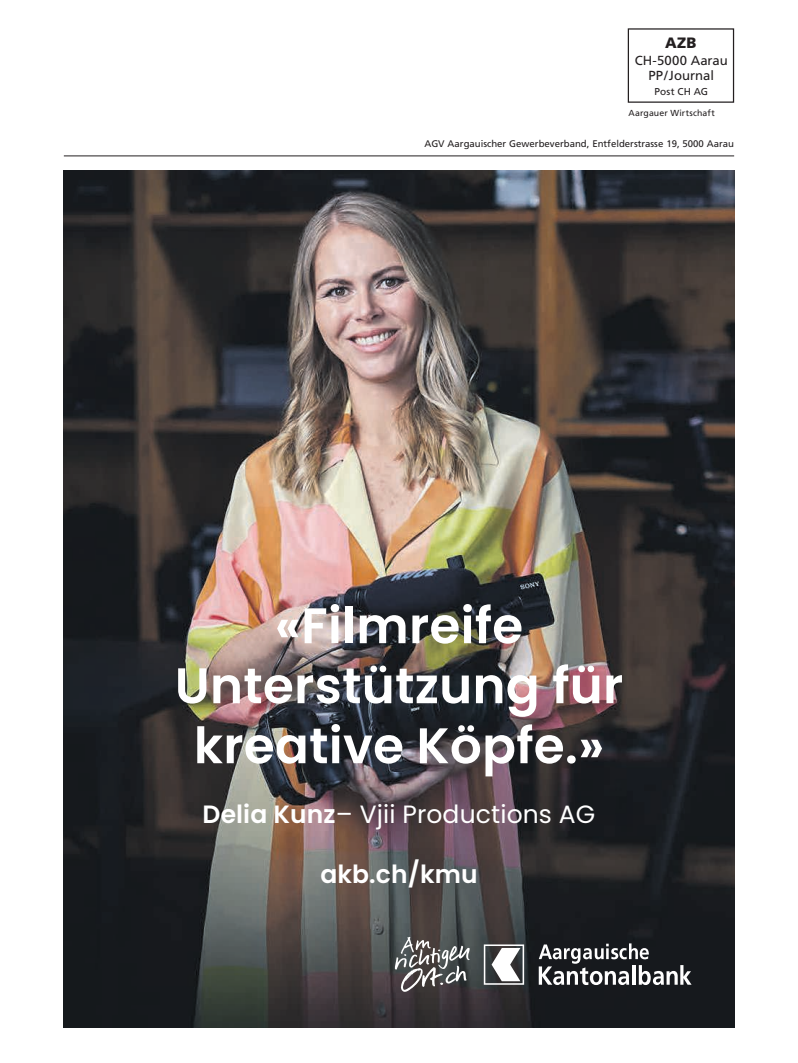
<style>
.page{position:relative;width:798px;height:1063px;background:#fff}
.page>*{position:absolute;margin:0;border:0;box-sizing:border-box;transform-origin:0 0}
.t1{font:600 50px/60px "Poppins";letter-spacing:.005em;color:#fff;text-align:center}
.t2{font:25px "Poppins";letter-spacing:.005em;color:#fff}
.t3{font:600 25px "Poppins";letter-spacing:.005em;color:#fff}
.t4{font:900 15px "Frutiger LT Std";color:#231f20}
.t5{font:13.12px/15px "Frutiger LT Std";color:#231f20;text-align:center}
.t6{font:10px "Frutiger LT Std";letter-spacing:.015em;color:#231f20}
.t7{font:9.62px "Frutiger LT Std";color:#231f20}
.t8{font:8.75px "Frutiger LT Std";letter-spacing:.02em;color:#231f20}
.s1{font-weight:600}
</style>
<div class="page">
<img style="left:64px;top:170px;width:669px;height:858px">
<svg style="left:538px;top:943px;width:153px;height:42px"></svg>
<svg style="left:483px;top:944px;width:41px;height:41px"></svg>
<svg style="left:394px;top:937px;width:75px;height:55px;background:#6c6b6b"></svg>
<div style="left:627px;top:28px;width:106px;height:75px;border:1px solid #231f20"></div>
<hr style="left:64px;top:156px;width:669px;height:1px;background:#231f20">
<h3 class="t4" style="left:665px;top:34px;width:33px">AZB</h3>
<h3 class="t5" style="left:634px;top:53px;width:95px">CH-5000 Aarau<br>PP/Journal</h3>
<p class="t6" style="left:654px;top:85px;width:55px">Post CH AG</p>
<p class="t8" style="left:628px;top:108px;width:88px">Aargauer Wirtschaft</p>
<p class="t7" style="left:424px;top:138px;width:311px">AGV Aargauischer Gewerbeverband, Entfelderstrasse 19, 5000 Aarau</p>
<h1 class="t1" style="left:175px;top:596px;width:450px">«Filmreife<br>Unterstützung für kreative Köpfe.»</h1>
<h2 class="t2" style="left:202px;top:800px;width:394px"><span class="s1">Delia Kunz</span>– Vjii Productions AG</h2>
<h2 class="t3" style="left:320px;top:860px;width:159px">akb.ch/kmu</h2>
</div>
